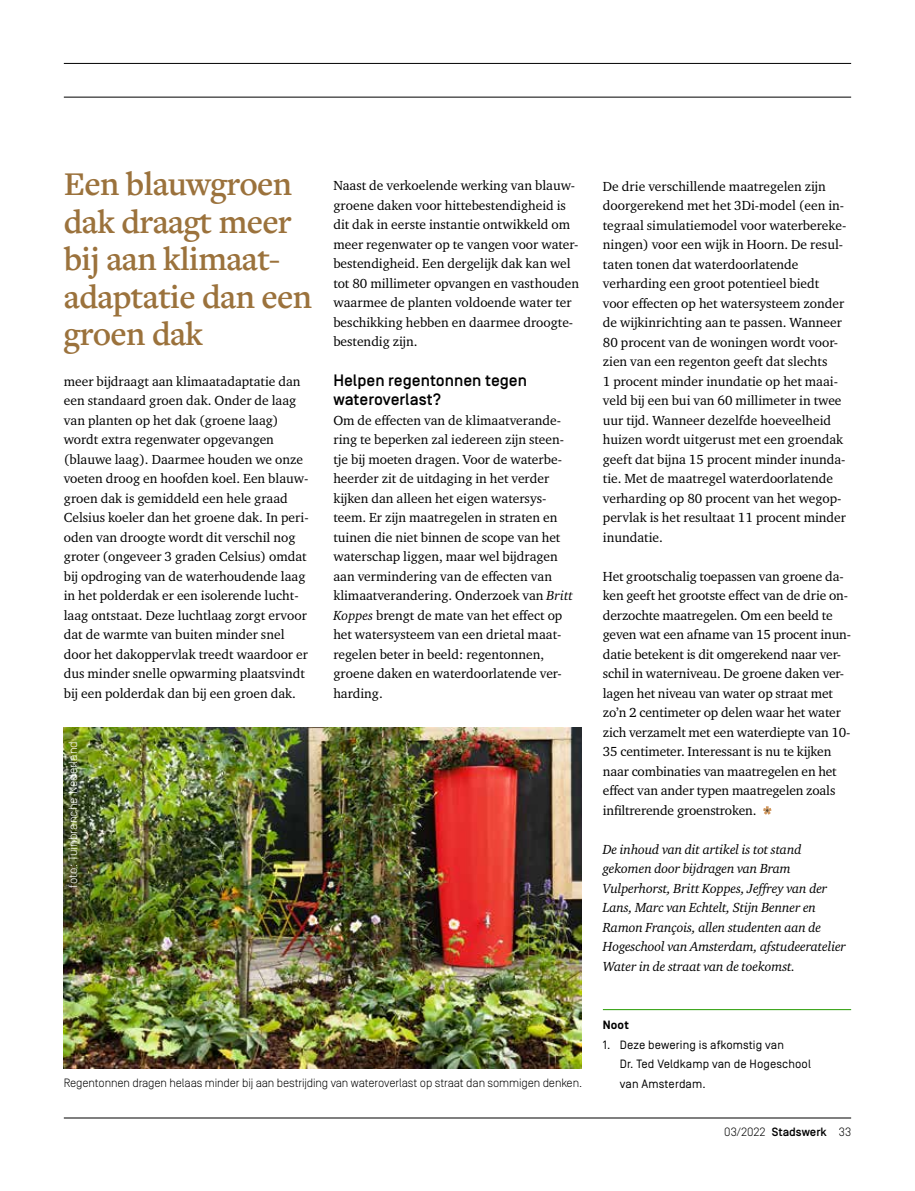
<style>
.page{position:relative;width:915px;height:1191px;background:#fff}
.page>*{position:absolute;margin:0;border:0;box-sizing:border-box;transform-origin:0 0}
.t1{font:600 34.5px/37.5px "Freight Text Pro";letter-spacing:-.02em;color:#9b723c}
.t2{font:500 16.5px/19.5px "Simplon BP";color:#000}
.t3{font:13.5px/19.5px "Charter ITC Std";color:#000}
.t4{font:italic 13.5px/19.5px "Charter ITC Std";letter-spacing:-.01em;color:#000}
.t5{font:300 12px "Simplon BP";letter-spacing:-.01em;color:#000}
.t6{font:12px/19.5px "Simplon BP Regular";letter-spacing:.01em;color:#000}
.t7{font:300 12px "Simplon BP";letter-spacing:.01em;color:#fff}
.t8{font:700 12px "Simplon BP";color:#000}
.s1{font-style:italic}
.s2{font-weight:500}
</style>
<div class="page">
<hr style="left:64px;top:97px;width:786px;height:1px;background:#000">
<hr style="left:64px;top:63px;width:786px;height:1px;background:#000">
<hr style="left:64px;top:1117px;width:786px;height:1px;background:#000">
<hr style="left:602px;top:1009px;width:248px;height:1px;background:#259a00">
<svg style="left:763px;top:806px;width:8px;height:8px"></svg>
<img style="left:64px;top:727px;width:517px;height:341px">
<h1 class="t1" style="left:64px;top:164px;width:250px">Een blauwgroen dak draagt meer bij aan klimaat&shy;adaptatie dan een groen dak</h1>
<p class="t3" style="left:64px;top:371px;width:246px">meer bijdraagt aan klimaatadaptatie dan een standaard groen dak. Onder de laag van planten op het dak (groene laag) wordt extra regenwater opgevangen (blauwe laag). Daarmee houden we onze voeten droog en hoofden koel. Een blauw&shy;groen dak is gemiddeld een hele graad Celsius koeler dan het groene dak. In peri&shy;oden van droogte wordt dit verschil nog groter (ongeveer 3 graden Celsius) omdat bij opdroging van de waterhoudende laag in het polderdak er een isolerende lucht&shy;laag ontstaat. Deze luchtlaag zorgt ervoor dat de warmte van buiten minder snel door het dakoppervlak treedt waardoor er dus minder snelle opwarming plaatsvindt bij een polderdak dan bij een groen dak.</p>
<p class="t7" style="left:66px;top:888px;width:148px;rotate:-90deg">foto: Tuinbranche Nederland</p>
<p class="t3" style="left:333px;top:176px;width:247px">Naast de verkoelende werking van blauw&shy;groene daken voor hittebestendigheid is dit dak in eerste instantie ontwikkeld om meer regenwater op te vangen voor water&shy;bestendigheid. Een dergelijk dak kan wel tot 80 millimeter opvangen en vasthouden waarmee de planten voldoende water ter beschikking hebben en daarmee droogte&shy;bestendig zijn.</p>
<p class="t2" style="left:333px;top:370px;width:195px">Helpen regentonnen tegen wateroverlast?</p>
<p class="t3" style="left:333px;top:410px;width:241px">Om de effecten van de klimaatverande&shy;ring te beperken zal iedereen zijn steen&shy;tje bij moeten dragen. Voor de waterbe&shy;heerder zit de uitdaging in het verder kijken dan alleen het eigen watersys&shy;teem. Er zijn maatregelen in straten en tuinen die niet binnen de scope van het waterschap liggen, maar wel bijdragen aan vermindering van de effecten van klimaatverandering. Onderzoek van <span class="s1">Britt Koppes</span> brengt de mate van het effect op het watersysteem van een drietal maat&shy;regelen beter in beeld: regentonnen, groene daken en waterdoorlatende ver&shy;harding.</p>
<p class="t3" style="left:602px;top:176px;width:245px">De drie verschillende maatregelen zijn doorgerekend met het 3Di-model (een in&shy;tegraal simulatiemodel voor waterbereke&shy;ningen) voor een wijk in Hoorn. De resul&shy;taten tonen dat waterdoorlatende verharding een groot potentieel biedt voor effecten op het watersysteem zonder de wijkinrichting aan te passen. Wanneer 80 procent van de woningen wordt voor&shy;zien van een regenton geeft dat slechts<br>1 procent minder inundatie op het maai&shy;veld bij een bui van 60 millimeter in twee uur tijd. Wanneer dezelfde hoeveelheid huizen wordt uitgerust met een groendak geeft dat bijna 15 procent minder inunda&shy;tie. Met de maatregel waterdoorlatende verharding op 80 procent van het wegop&shy;pervlak is het resultaat 11 procent minder inundatie.</p>
<p class="t3" style="left:602px;top:566px;width:249px">Het grootschalig toepassen van groene da&shy;ken geeft het grootste effect van de drie on&shy;derzochte maatregelen. Om een beeld te geven wat een afname van 15 procent inun&shy;datie betekent is dit omgerekend naar ver&shy;schil in waterniveau. De groene daken ver&shy;lagen het niveau van water op straat met zo’n 2 centimeter op delen waar het water zich verzamelt met een waterdiepte van 10- 35 centimeter. Interessant is nu te kijken naar combinaties van maatregelen en het effect van ander typen maatregelen zoals infiltrerende groenstroken.</p>
<p class="t4" style="left:602px;top:839px;width:244px">De inhoud van dit artikel is tot stand gekomen door bijdragen van Bram Vulperhorst, Britt Koppes, Jeffrey van der Lans, Marc van Echtelt, Stijn Benner en Ramon François, allen studenten aan de Hogeschool van Amsterdam, afstudeeratelier Water in de straat van de toekomst.</p>
<p class="t8" style="left:602px;top:1018px;width:27px">Noot</p>
<p class="t6" style="left:619px;top:1035px;width:193px;text-indent:-17px">1. Deze bewering is afkomstig van<br>Dr. Ted Veldkamp van de Hogeschool</p>
<p class="t5" style="left:64px;top:1075px;width:519px">Regentonnen dragen helaas minder bij aan bestrijding van wateroverlast op straat dan sommigen denken.</p>
<p class="t6" style="left:619px;top:1074px;width:87px">van Amsterdam.</p>
<p class="t5" style="left:724px;top:1125px;width:128px">03/2022 <span class="s2">Stadswerk</span> 33</p>
</div>
